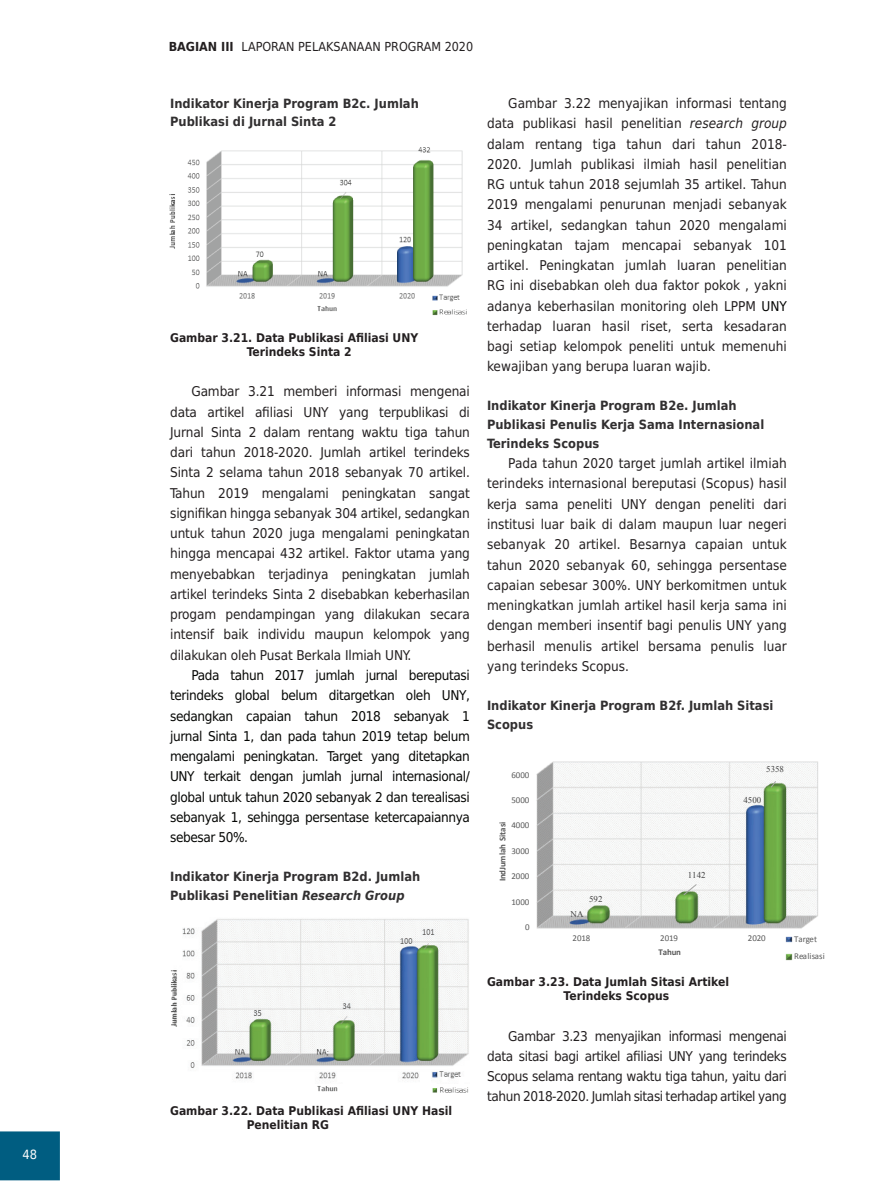
<style>
.page{position:relative;width:872px;height:1191px;background:#fff}
.page>*{position:absolute;margin:0;border:0;box-sizing:border-box;transform-origin:0 0}
.t1{font:13.5px/20.2px "DejaVu Sans Condensed";letter-spacing:-.01em;color:#231f20;text-align:justify}
.t2{font:13.5px/20.2px "DejaVu Sans Condensed";letter-spacing:-.03em;color:#040503;text-align:justify}
.t3{font:700 12.75px/18.8px "DejaVu Sans Condensed";color:#312f30}
.t4{font:12.75px "DejaVu Sans Condensed";color:#fff}
.t5{font:12.45px "DejaVu Sans Condensed";color:#231f20}
.t6{font:700 12px/14.2px "DejaVu Sans Condensed";color:#231f20}
.t7{font:8.85px "Calibri";letter-spacing:-.005em;color:#595959}
.t8{font:700 8.85px "Calibri";letter-spacing:.005em;color:#595959}
.t9{font:8.85px "Times New Roman";color:#404040}
.t10{font:8.85px/17.4px "Calibri";letter-spacing:.02em;color:#595959}
.s1{font-weight:700}
.s2{font-style:italic}
.s3{color:#040503}
</style>
<div class="page">
<div style="left:0;top:1131px;width:60px;height:49px;background:#005d81"></div>
<img style="left:169px;top:147px;width:298px;height:169px">
<img style="left:170px;top:919px;width:299px;height:174px">
<svg style="left:536px;top:761px;width:282px;height:200px"></svg>
<p class="t4" style="left:23px;top:1143px;width:16px">48</p>
<p class="t5" style="left:169px;top:37px;width:306px"><span class="s1">BAGIAN III</span> LAPORAN PELAKSANAAN PROGRAM 2020</p>
<p class="t3" style="left:170px;top:93px;width:250px">Indikator Kinerja Program B2c. Jumlah<br>Publikasi di Jurnal Sinta 2</p>
<p class="t6" style="left:247px;top:330px;width:173px;text-indent:-76px">Gambar 3.21. Data Publikasi Afiliasi UNY<br>Terindeks Sinta 2</p>
<p class="t1" style="left:170px;top:381px;width:301px;text-indent:21px">Gambar 3.21 memberi informasi mengenai data artikel afiliasi UNY yang terpublikasi di Jurnal Sinta 2 dalam rentang waktu tiga tahun dari tahun 2018-2020. Jumlah artikel terindeks Sinta 2 selama tahun 2018 sebanyak 70 artikel.<br>Tahun 2019 mengalami peningkatan sangat signifikan hingga sebanyak 304 artikel, sedangkan untuk tahun 2020 juga mengalami peningkatan hingga mencapai 432 artikel. Faktor utama yang menyebabkan terjadinya peningkatan jumlah artikel terindeks Sinta 2 disebabkan keberhasilan progam pendampingan yang dilakukan secara intensif baik individu maupun kelompok yang dilakukan oleh Pusat Berkala Ilmiah UNY.</p>
<p class="t2" style="left:170px;top:664px;width:301px;text-indent:21px">Pada tahun 2017 jumlah jurnal bereputasi terindeks global belum ditargetkan oleh UNY, sedangkan capaian tahun 2018 sebanyak 1 jurnal Sinta 1, dan pada tahun 2019 tetap belum mengalami peningkatan. Target yang ditetapkan UNY terkait dengan jumlah jurnal internasional/ global untuk tahun 2020 sebanyak 2 dan terealisasi sebanyak 1, sehingga persentase ketercapaiannya sebesar 50%.</p>
<p class="t3" style="left:170px;top:866px;width:252px">Indikator Kinerja Program B2d. Jumlah<br>Publikasi Penelitian <span class="s2">Research Group</span></p>
<p class="t6" style="left:247px;top:1103px;width:207px;text-indent:-76px">Gambar 3.22. Data Publikasi Afiliasi UNY Hasil<br>Penelitian RG</p>
<p class="t1" style="left:487px;top:92px;width:301px;text-indent:21px">Gambar 3.22 menyajikan informasi tentang data publikasi hasil penelitian <span class="s2">research group </span>dalam rentang tiga tahun dari tahun 2018- 2020. Jumlah publikasi ilmiah hasil penelitian RG untuk tahun 2018 sejumlah 35 artikel. Tahun 2019 mengalami penurunan menjadi sebanyak 34 artikel, sedangkan tahun 2020 mengalami peningkatan tajam mencapai sebanyak 101 artikel. Peningkatan jumlah luaran penelitian RG ini disebabkan oleh dua faktor pokok , yakni adanya keberhasilan monitoring oleh LPPM <span class="s3">UNY </span>terhadap luaran hasil riset, serta kesadaran bagi setiap kelompok peneliti untuk memenuhi kewajiban yang berupa luaran wajib.</p>
<p class="t3" style="left:487px;top:396px;width:279px">Indikator Kinerja Program B2e. Jumlah<br>Publikasi Penulis Kerja Sama Internasional<br>Terindeks Scopus</p>
<p class="t1" style="left:487px;top:452px;width:301px;text-indent:21px">Pada tahun 2020 target jumlah artikel ilmiah terindeks internasional bereputasi (Scopus) hasil kerja sama peneliti UNY dengan peneliti dari institusi luar baik di dalam maupun luar negeri sebanyak 20 artikel. Besarnya capaian untuk tahun 2020 sebanyak 60, sehingga persentase capaian sebesar 300%. UNY berkomitmen untuk meningkatkan jumlah artikel hasil kerja sama ini dengan memberi insentif bagi penulis UNY yang berhasil menulis artikel bersama penulis luar yang terindeks Scopus.</p>
<p class="t3" style="left:487px;top:695px;width:288px">Indikator Kinerja Program B2f. Jumlah Sitasi<br>Scopus</p>
<p class="t7" style="left:511px;top:768px;width:19px">6000</p>
<p class="t7" style="left:511px;top:794px;width:19px">5000</p>
<p class="t8" style="left:496px;top:881px;width:62px;rotate:-90deg">IndJumlah Sitasi</p>
<p class="t7" style="left:511px;top:819px;width:19px">4000</p>
<p class="t7" style="left:511px;top:844px;width:19px">3000</p>
<p class="t7" style="left:511px;top:870px;width:19px">2000</p>
<p class="t7" style="left:511px;top:895px;width:19px">1000</p>
<p class="t7" style="left:525px;top:920px;width:6px">0</p>
<p class="t9" style="left:766px;top:762px;width:19px">5358</p>
<p class="t9" style="left:743px;top:793px;width:19px">4500</p>
<p class="t9" style="left:589px;top:892px;width:15px">592</p>
<p class="t9" style="left:570px;top:907px;width:15px">NA</p>
<p class="t9" style="left:688px;top:869px;width:19px">1142</p>
<p class="t7" style="left:572px;top:932px;width:19px">2018</p>
<p class="t7" style="left:660px;top:932px;width:19px">2019</p>
<p class="t7" style="left:748px;top:932px;width:19px">2020</p>
<p class="t8" style="left:658px;top:945px;width:24px">Tahun</p>
<p class="t10" style="left:794px;top:929px;width:32px">Target<br>Realisasi</p>
<p class="t6" style="left:563px;top:974px;width:167px;text-indent:-76px">Gambar 3.23. Data Jumlah Sitasi Artikel<br>Terindeks Scopus</p>
<p class="t1" style="left:487px;top:1025px;width:301px;text-indent:21px">Gambar 3.23 menyajikan informasi mengenai data sitasi bagi artikel afiliasi UNY yang terindeks Scopus selama rentang waktu tiga tahun, yaitu dari tahun 2018-2020. Jumlah sitasi terhadap artikel yang</p>
</div>
